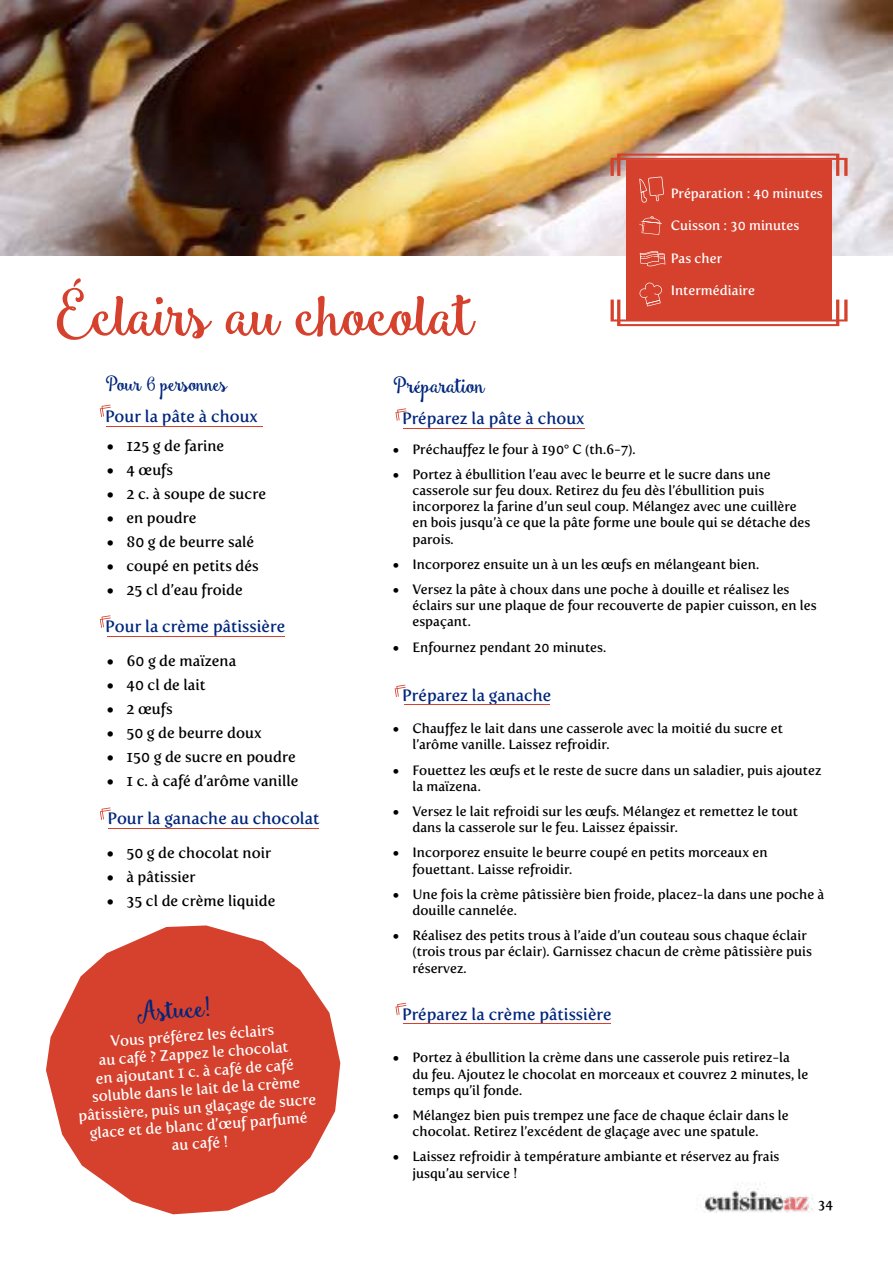
<style>
.page{position:relative;width:893px;height:1263px;background:#fff}
.page>*{position:absolute;margin:0;border:0;box-sizing:border-box;transform-origin:0 0}
.t1{font:60px "Smoothie Shoppe";color:#d5412d}
.t2{font:25.5px "Smoothie Shoppe";color:#00257c}
.t3{font:21px "Smoothie Shoppe";color:#00257c}
.t4{font:19.5px "Smoothie Shoppe";color:#00257c}
.t5{font:16.5px "Fertigo Pro";color:#00257c}
.t6{font:15px "Fertigo Pro";color:#000}
.t7{font:15px/18px "Fertigo Pro";color:#fff;text-align:center}
.t8{font:13.5px/16.2px "Fertigo Pro";color:#000}
.t9{font:13.5px "Fertigo Pro";color:#fff}
</style>
<div class="page">
<img style="left:704px;top:1182px;width:110px;height:30px">
<img style="left:0;top:0;width:893px;height:255px">
<svg style="left:46px;top:925px;width:294px;height:289px"></svg>
<svg style="left:53px;top:929px;width:278px;height:274px;fill:#d5412d"></svg>
<div style="left:626px;top:160px;width:206px;height:159px;background:#d5412d"></div>
<svg style="left:610px;top:154px;width:238px;height:49px"></svg>
<svg style="left:639px;top:216px;width:23px;height:19px"></svg>
<svg style="left:640px;top:251px;width:25px;height:15px"></svg>
<svg style="left:610px;top:282px;width:238px;height:44px"></svg>
<svg style="left:100px;top:615px;width:11px;height:13px"></svg>
<svg style="left:100px;top:807px;width:11px;height:13px"></svg>
<svg style="left:100px;top:405px;width:11px;height:12px"></svg>
<svg style="left:395px;top:408px;width:11px;height:13px"></svg>
<svg style="left:395px;top:1003px;width:11px;height:12px"></svg>
<svg style="left:395px;top:685px;width:11px;height:12px"></svg>
<hr style="left:404px;top:1023px;width:207px;height:1px;background:#d5412d">
<hr style="left:404px;top:704px;width:146px;height:1px;background:#d5412d">
<hr style="left:107px;top:636px;width:177px;height:1px;background:#d5412d">
<hr style="left:109px;top:828px;width:210px;height:1px;background:#d5412d">
<hr style="left:107px;top:426px;width:156px;height:1px;background:#d5412d">
<hr style="left:403px;top:428px;width:181px;height:1px;background:#d5412d">
<p class="t9" style="left:671px;top:185px;width:154px">Préparation : 40 minutes</p>
<p class="t9" style="left:671px;top:218px;width:130px">Cuisson : 30 minutes</p>
<p class="t9" style="left:671px;top:250px;width:53px">Pas cher</p>
<p class="t9" style="left:671px;top:283px;width:86px">Intermédiaire</p>
<h1 class="t1" style="left:54px;top:276px;width:422px">Éclairs au chocolat</h1>
<h3 class="t4" style="left:105px;top:371px;width:124px">Pour 6 personnes</h3>
<p class="t6" style="left:107px;top:437px;width:119px">• 125 g de farine</p>
<p class="t6" style="left:107px;top:461px;width:68px">• 4 œufs</p>
<p class="t6" style="left:107px;top:485px;width:161px">• 2 c. à soupe de sucre</p>
<p class="t6" style="left:107px;top:509px;width:91px">• en poudre</p>
<p class="t6" style="left:107px;top:533px;width:149px">• 80 g de beurre salé</p>
<p class="t6" style="left:107px;top:557px;width:153px">• coupé en petits dés</p>
<p class="t6" style="left:107px;top:581px;width:137px">• 25 cl d’eau froide</p>
<h3 class="t3" style="left:393px;top:372px;width:93px">Préparation</h3>
<p class="t5" style="left:105px;top:407px;width:154px">Pour la pâte à choux</p>
<p class="t5" style="left:402px;top:409px;width:184px">Préparez la pâte à choux</p>
<p class="t8" style="left:393px;top:441px;width:244px">• Préchauffez le four à 190° C (th.6-7).</p>
<p class="t8" style="left:412px;top:466px;width:399px;text-indent:-19px">• Portez à ébullition l’eau avec le beurre et le sucre dans une casserole sur feu doux. Retirez du feu dès l’ébullition puis incorporez la farine d’un seul coup. Mélangez avec une cuillère en bois jusqu’à ce que la pâte forme une boule qui se détache des parois.</p>
<p class="t8" style="left:393px;top:556px;width:368px">• Incorporez ensuite un à un les œufs en mélangeant bien.</p>
<p class="t8" style="left:412px;top:581px;width:406px;text-indent:-19px">• Versez la pâte à choux dans une poche à douille et réalisez les éclairs sur une plaque de four recouverte de papier cuisson, en les espaçant.</p>
<p class="t8" style="left:393px;top:639px;width:215px">• Enfournez pendant 20 minutes.</p>
<p class="t5" style="left:105px;top:616px;width:181px">Pour la crème pâtissière</p>
<p class="t6" style="left:107px;top:652px;width:131px">• 60 g de maïzena</p>
<p class="t6" style="left:107px;top:676px;width:100px">• 40 cl de lait</p>
<p class="t6" style="left:107px;top:700px;width:67px">• 2 œufs</p>
<p class="t6" style="left:107px;top:724px;width:156px">• 50 g de beurre doux</p>
<p class="t6" style="left:107px;top:748px;width:190px">• 150 g de sucre en poudre</p>
<p class="t6" style="left:107px;top:772px;width:193px">• 1 c. à café d’arôme vanille</p>
<p class="t5" style="left:402px;top:685px;width:151px">Préparez la ganache</p>
<p class="t8" style="left:412px;top:720px;width:372px;text-indent:-19px">• Chauffez le lait dans une casserole avec la moitié du sucre et l’arôme vanille. Laissez refroidir.</p>
<p class="t8" style="left:412px;top:762px;width:411px;text-indent:-19px">• Fouettez les œufs et le reste de sucre dans un saladier, puis ajoutez la maïzena.</p>
<p class="t8" style="left:412px;top:803px;width:387px;text-indent:-19px">• Versez le lait refroidi sur les œufs. Mélangez et remettez le tout dans la casserole sur le feu. Laissez épaissir.</p>
<p class="t8" style="left:412px;top:844px;width:357px;text-indent:-19px">• Incorporez ensuite le beurre coupé en petits morceaux en fouettant. Laisse refroidir.</p>
<p class="t8" style="left:412px;top:886px;width:413px;text-indent:-19px">• Une fois la crème pâtissière bien froide, placez-la dans une poche à douille cannelée.</p>
<p class="t8" style="left:412px;top:927px;width:401px;text-indent:-19px">• Réalisez des petits trous à l’aide d’un couteau sous chaque éclair (trois trous par éclair). Garnissez chacun de crème pâtissière puis réservez.</p>
<p class="t5" style="left:107px;top:808px;width:214px">Pour la ganache au chocolat</p>
<p class="t6" style="left:107px;top:844px;width:166px">• 50 g de chocolat noir</p>
<p class="t6" style="left:107px;top:868px;width:90px">• à pâtissier</p>
<p class="t6" style="left:107px;top:892px;width:170px">• 35 cl de crème liquide</p>
<h2 class="t2" style="left:135px;top:996px;width:76px;rotate:-4deg">Astuce!</h2>
<p class="t7" style="left:73px;top:1035px;width:240px;rotate:-4deg">Vous préférez les éclairs<br>au café ? Zappez le chocolat<br>en ajoutant 1 c. à café de café soluble dans le lait de la crème pâtissière, puis un glaçage de sucre glace et de blanc d’œuf parfumé au café !</p>
<p class="t5" style="left:402px;top:1004px;width:211px">Préparez la crème pâtissière</p>
<p class="t8" style="left:412px;top:1050px;width:397px;text-indent:-19px">• Portez à ébullition la crème dans une casserole puis retirez-la du feu. Ajoutez le chocolat en morceaux et couvrez 2 minutes, le temps qu’il fonde.</p>
<p class="t8" style="left:412px;top:1107px;width:378px;text-indent:-19px">• Mélangez bien puis trempez une face de chaque éclair dans le chocolat. Retirez l’excédent de glaçage avec une spatule.</p>
<p class="t8" style="left:412px;top:1149px;width:369px;text-indent:-19px">• Laissez refroidir à température ambiante et réservez au frais jusqu’au service !</p>
<p class="t8" style="left:818px;top:1196px;width:16px">34</p>
</div>
